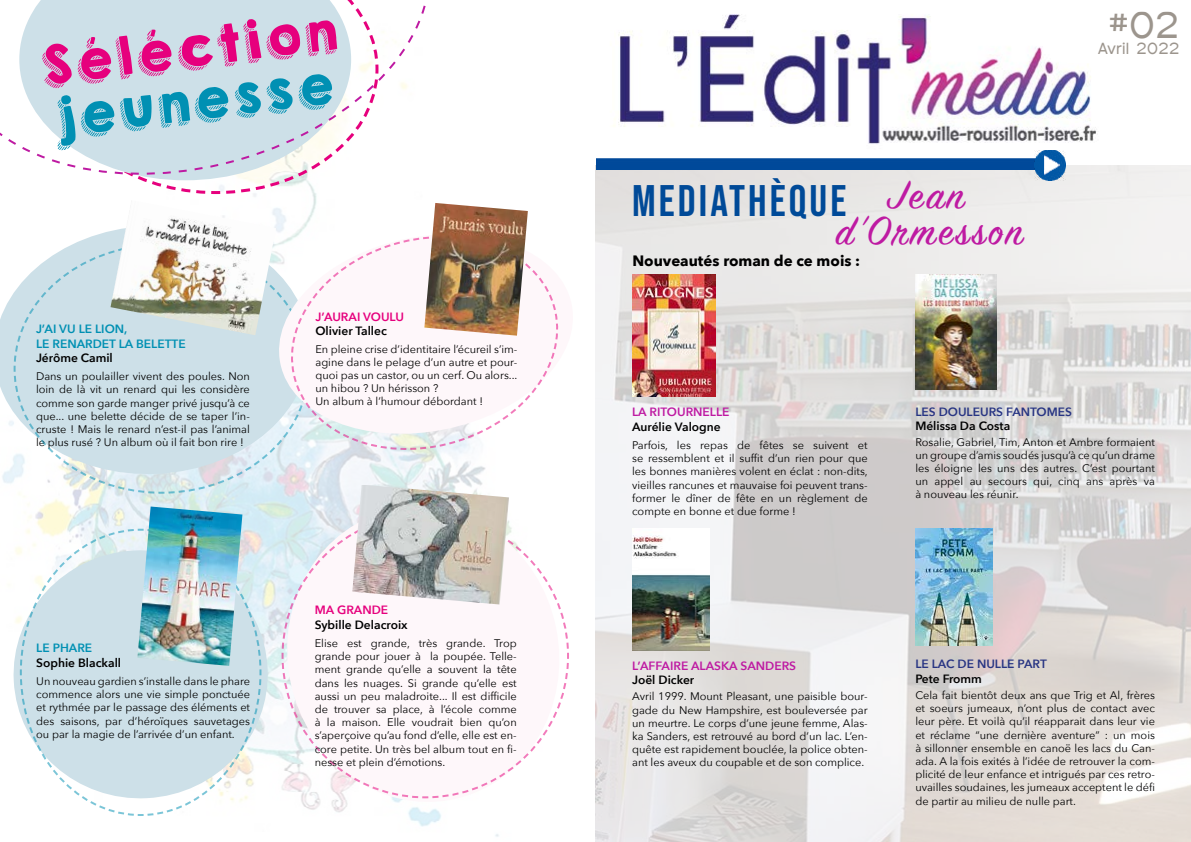
<style>
.page{position:relative;width:1191px;height:842px;background:#fff}
.page>*{position:absolute;margin:0;border:0;box-sizing:border-box;transform-origin:0 0}
.t1{font:47px "KGHAPPY";color:#e6007d}
.t2{font:47px "KGHAPPY";color:#0090b3}
.t3{font:44px "Bebas Neue";letter-spacing:.07em;color:#004a98}
.t4{font:44px "Sign Painter House Script";letter-spacing:.07em;color:#be1aa2}
.t5{font:37px "Florencesans";color:#9c958d}
.t6{font:16px "Florencesans";color:#9c958d}
.t7{font:700 15px "Avenir Next";color:#000}
.t8{font:600 12px "Avenir Next";color:#000}
.t9{font:600 12px/14.4px "Avenir Next";color:#0090b3}
.t10{font:600 12px "Avenir Next";color:#be1aa2}
.t11{font:600 12px "Avenir Next";color:#283583}
.t12{font:600 12px "Avenir Next";color:#e6007d}
.t13{font:11px/13.2px "Avenir Next";color:#000;text-align:justify}
</style>
<div class="page">
<img style="left:2px;top:196px;width:497px;height:641px">
<img style="left:595px;top:166px;width:596px;height:676px">
<img style="left:596px;top:158px;width:438px;height:12px">
<img style="left:1034px;top:150px;width:31px;height:30px">
<img style="left:632px;top:275px;width:83px;height:121px">
<img style="left:632px;top:529px;width:77px;height:121px">
<img style="left:915px;top:275px;width:81px;height:115px">
<img style="left:613px;top:14px;width:483px;height:130px">
<div style="left:1066px;top:11px;width:114px;height:52px;background:#fff"></div>
<img style="left:915px;top:529px;width:78px;height:117px">
<svg style="left:67px;top:165px;width:253px;height:30px"></svg>
<svg style="left:0;top:0;width:426px;height:165px"></svg>
<svg style="left:0;top:222px;width:110px;height:256px"></svg>
<svg style="left:13px;top:243px;width:151px;height:252px;background:#d3e3ea"></svg>
<img style="left:110px;top:200px;width:166px;height:135px">
<svg style="left:270px;top:222px;width:154px;height:3px"></svg>
<svg style="left:164px;top:225px;width:395px;height:270px"></svg>
<svg style="left:292px;top:240px;width:265px;height:206px"></svg>
<img style="left:424px;top:203px;width:104px;height:133px">
<svg style="left:274px;top:495px;width:225px;height:319px"></svg>
<svg style="left:280px;top:512px;width:289px;height:287px"></svg>
<svg style="left:10px;top:547px;width:261px;height:255px"></svg>
<svg style="left:19px;top:528px;width:243px;height:289px"></svg>
<img style="left:352px;top:484px;width:157px;height:120px">
<img style="left:137px;top:506px;width:105px;height:160px">
<h1 class="t1" style="left:37px;top:30px;width:300px;rotate:-7deg">Séléction</h1>
<h1 class="t2" style="left:53px;top:82px;width:279px;rotate:-7deg">jeunesse</h1>
<p class="t9" style="left:36px;top:322px;width:151px">J’AI VU LE LION,<br>LE RENARDET LA BELETTE</p>
<p class="t8" style="left:36px;top:348px;width:78px">Jérôme Camil</p>
<p class="t13" style="left:36px;top:369px;width:215px">Dans un poulailler vivent des poules. Non loin de là vit un renard qui les considère comme son garde manger privé jusqu’à ce que... une belette décide de se taper l’in&shy;cruste ! Mais le renard n’est-il pas l’animal le plus rusé ? Un album où il fait bon rire !</p>
<p class="t9" style="left:36px;top:641px;width:57px">LE PHARE</p>
<p class="t8" style="left:36px;top:652px;width:86px">Sophie Blackall</p>
<p class="t13" style="left:36px;top:674px;width:215px">Un nouveau gardien s’installe dans le phare commence alors une vie simple ponctuée et rythmée par le passage des éléments et des saisons, par d’héroïques sauvetages ou par la magie de l’arrivée d’un enfant.</p>
<p class="t12" style="left:315px;top:306px;width:90px">J’AURAI VOULU</p>
<p class="t8" style="left:315px;top:321px;width:73px">Olivier Tallec</p>
<p class="t13" style="left:315px;top:343px;width:203px;text-align:left">En pleine crise d’identitaire l’écureil s’im&shy;agine dans le pelage d’un autre et pour&shy;quoi pas un castor, ou un cerf. Ou alors... un hibou ? Un hérisson ?<br>Un album à l’humour débordant !</p>
<p class="t12" style="left:315px;top:600px;width:75px">MA GRANDE</p>
<p class="t8" style="left:315px;top:614px;width:94px">Sybille Delacroix</p>
<p class="t13" style="left:315px;top:636px;width:203px">Elise est grande, très grande. Trop grande pour jouer à la poupée. Telle&shy;ment grande qu’elle a souvent la tête dans les nuages. Si grande qu’elle est aussi un peu maladroite... Il est difficile de trouver sa place, à l’école comme à la maison. Elle voudrait bien qu’on s’aperçoive qu’au fond d’elle, elle est en&shy;core petite. Un très bel album tout en fi&shy;nesse et plein d’émotions.</p>
<h2 class="t3" style="left:632px;top:176px;width:334px">MEDIATHèQUE <sup>Jean</sup></h2>
<h2 class="t4" style="left:836px;top:204px;width:188px">d’Ormesson</h2>
<h3 class="t7" style="left:632px;top:248px;width:229px">Nouveautés roman de ce mois :</h3>
<h3 class="t5" style="left:1107px;top:6px;width:74px">#02</h3>
<h3 class="t6" style="left:1098px;top:40px;width:83px">Avril 2022</h3>
<p class="t10" style="left:632px;top:402px;width:99px">LA RITOURNELLE</p>
<p class="t8" style="left:632px;top:416px;width:90px">Aurélie Valogne</p>
<p class="t13" style="left:632px;top:438px;width:237px">Parfois, les repas de fêtes se suivent et se ressemblent et il suffit d’un rien pour que les bonnes manières volent en éclat : non-dits, vieilles rancunes et mauvaise foi peuvent trans&shy;former le dîner de fête en un règlement de compte en bonne et due forme !</p>
<p class="t11" style="left:915px;top:401px;width:158px">LES DOULEURS FANTOMES</p>
<p class="t8" style="left:915px;top:415px;width:96px">Mélissa Da Costa</p>
<p class="t13" style="left:915px;top:435px;width:241px">Rosalie, Gabriel, Tim, Anton et Ambre formaient un groupe d’amis soudés jusqu’à ce qu’un drame les éloigne les uns des autres. C’est pourtant un appel au secours qui, cinq ans après va à nouveau les réunir.</p>
<p class="t10" style="left:632px;top:655px;width:166px">L’AFFAIRE ALASKA SANDERS</p>
<p class="t8" style="left:632px;top:670px;width:64px">Joël Dicker</p>
<p class="t13" style="left:632px;top:689px;width:237px">Avril 1999. Mount Pleasant, une paisible bour&shy;gade du New Hampshire, est bouleversée par un meurtre. Le corps d’une jeune femme, Alas&shy;ka Sanders, est retrouvé au bord d’un lac. L’en&shy;quête est rapidement bouclée, la police obten&shy;ant les aveux du coupable et de son complice.</p>
<p class="t11" style="left:915px;top:654px;width:133px">LE LAC DE NULLE PART</p>
<p class="t8" style="left:915px;top:668px;width:68px">Pete Fromm</p>
<p class="t13" style="left:915px;top:688px;width:241px">Cela fait bientôt deux ans que Trig et Al, frères et soeurs jumeaux, n’ont plus de contact avec leur père. Et voilà qu’il réapparait dans leur vie et réclame “une dernière aventure” : un mois à sillonner ensemble en canoë les lacs du Can&shy;ada. A la fois exités à l’idée de retrouver la com&shy;plicité de leur enfance et intrigués par ces retro&shy;uvailles soudaines, les jumeaux acceptent le défi de partir au milieu de nulle part.</p>
</div>
